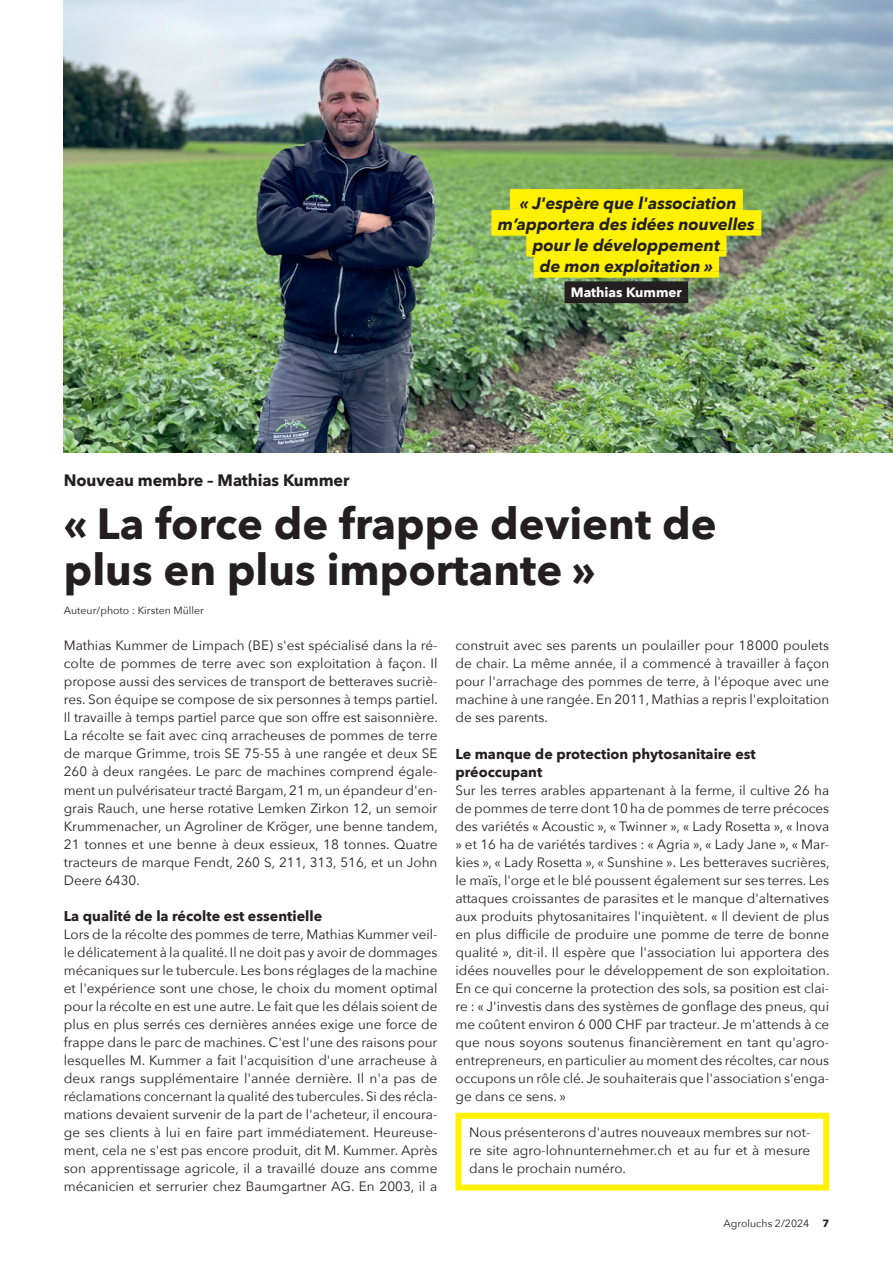
<style>
.page{position:relative;width:893px;height:1263px;background:#fff}
.page>*{position:absolute;margin:0;border:0;box-sizing:border-box;transform-origin:0 0}
.t1{font:700 43.5px/45.8px "Avenir Next";color:#231f20}
.t2{font:italic 700 16.5px/21px "Avenir Next";color:#231f20;text-align:center}
.t3{font:700 16.5px "Avenir Next";letter-spacing:-.005em;color:#231f20}
.t4{font:700 14.25px/18px "Avenir Next";color:#231f20}
.t5{font:13.5px/18px "Avenir Next";color:#231f20;text-align:justify}
.t6{font:700 13.5px "Avenir Next";color:#fff}
.t7{font:10.5px "Avenir Next";color:#231f20}
.t8{font:700 10.5px "Avenir Next";color:#231f20}
</style>
<div class="page">
<img style="left:64px;top:0;width:829px;height:452px">
<div style="left:455px;top:1113px;width:374px;height:77px;border:6px solid #fff101"></div>
<div style="left:510px;top:189px;width:233px;height:20px;background:#fff101"></div>
<div style="left:510px;top:209px;width:233px;height:6px;background:#fff101"></div>
<div style="left:491px;top:210px;width:270px;height:20px;background:#fff101"></div>
<div style="left:491px;top:230px;width:270px;height:6px;background:#fff101"></div>
<div style="left:526px;top:231px;width:200px;height:20px;background:#fff101"></div>
<div style="left:526px;top:251px;width:200px;height:6px;background:#fff101"></div>
<div style="left:534px;top:252px;width:185px;height:20px;background:#fff101"></div>
<div style="left:534px;top:272px;width:185px;height:6px;background:#fff101"></div>
<div style="left:564px;top:281px;width:124px;height:16px;background:#231f20"></div>
<div style="left:564px;top:297px;width:124px;height:6px;background:#231f20"></div>
<p class="t3" style="left:64px;top:466px;width:287px">Nouveau membre – Mathias Kummer</p>
<p class="t2" style="left:498px;top:192px;width:259px">« J'espère que l'association m’apportera des idées nouvelles pour le développement<br>de mon exploitation »</p>
<p class="t6" style="left:571px;top:281px;width:112px">Mathias Kummer</p>
<h1 class="t1" style="left:64px;top:500px;width:654px">« La force de frappe devient de plus en plus importante »</h1>
<p class="t7" style="left:64px;top:602px;width:142px">Auteur/photo : Kirsten Müller</p>
<p class="t5" style="left:64px;top:636px;width:376px">Mathias Kummer de Limpach (BE) s'est spécialisé dans la ré&shy;colte de pommes de terre avec son exploitation à façon. Il propose aussi des services de transport de betteraves sucriè&shy;res. Son équipe se compose de six personnes à temps partiel.<br>Il travaille à temps partiel parce que son offre est saisonnière.<br>La récolte se fait avec cinq arracheuses de pommes de terre de marque Grimme, trois SE 75-55 à une rangée et deux SE 260 à deux rangées. Le parc de machines comprend égale&shy;ment un pulvérisateur tracté Bargam, 21 m, un épandeur d'en&shy;grais Rauch, une herse rotative Lemken Zirkon 12, un semoir Krummenacher, un Agroliner de Kröger, une benne tandem, 21 tonnes et une benne à deux essieux, 18 tonnes. Quatre tracteurs de marque Fendt, 260 S, 211, 313, 516, et un John Deere 6430.</p>
<p class="t4" style="left:64px;top:906px;width:260px">La qualité de la récolte est essentielle</p>
<p class="t5" style="left:64px;top:924px;width:375px">Lors de la récolte des pommes de terre, Mathias Kummer veil&shy;le délicatement à la qualité. Il ne doit pas y avoir de dommages mécaniques sur le tubercule. Les bons réglages de la machine et l'expérience sont une chose, le choix du moment optimal pour la récolte en est une autre. Le fait que les délais soient de plus en plus serrés ces dernières années exige une force de frappe dans le parc de machines. C'est l'une des raisons pour lesquelles M. Kummer a fait l'acquisition d'une arracheuse à deux rangs supplémentaire l'année dernière. Il n'a pas de réclamations concernant la qualité des tubercules. Si des récla&shy;mations devaient survenir de la part de l'acheteur, il encoura&shy;ge ses clients à lui en faire part immédiatement. Heureuse&shy;ment, cela ne s'est pas encore produit, dit M. Kummer. Après son apprentissage agricole, il a travaillé douze ans comme mécanicien et serrurier chez Baumgartner AG. En 2003, il a</p>
<p class="t5" style="left:455px;top:636px;width:375px">construit avec ses parents un poulailler pour 18000 poulets de chair. La même année, il a commencé à travailler à façon pour l'arrachage des pommes de terre, à l'époque avec une machine à une rangée. En 2011, Mathias a repris l'exploitation de ses parents.</p>
<p class="t4" style="left:455px;top:744px;width:302px">Le manque de protection phytosanitaire est préoccupant</p>
<p class="t5" style="left:455px;top:780px;width:376px">Sur les terres arables appartenant à la ferme, il cultive 26 ha de pommes de terre dont 10 ha de pommes de terre précoces des variétés « Acoustic », « Twinner », « Lady Rosetta », « Inova » et 16 ha de variétés tardives : « Agria », « Lady Jane », « Mar&shy;kies », « Lady Rosetta », « Sunshine ». Les betteraves sucrières, le maïs, l'orge et le blé poussent également sur ses terres. Les attaques croissantes de parasites et le manque d'alternatives aux produits phytosanitaires l'inquiètent. « Il devient de plus en plus difficile de produire une pomme de terre de bonne qualité », dit-il. Il espère que l'association lui apportera des idées nouvelles pour le développement de son exploitation.<br>En ce qui concerne la protection des sols, sa position est clai&shy;re : « J'investis dans des systèmes de gonflage des pneus, qui me coûtent environ 6 000 CHF par tracteur. Je m'attends à ce que nous soyons soutenus financièrement en tant qu'agro&shy;entrepreneurs, en particulier au moment des récoltes, car nous occupons un rôle clé. Je souhaiterais que l'association s'enga&shy;ge dans ce sens. »</p>
<p class="t5" style="left:469px;top:1122px;width:343px">Nous présenterons d'autres nouveaux membres sur not&shy;re site agro-lohnunternehmer.ch et au fur et à mesure dans le prochain numéro.</p>
<p class="t7" style="left:723px;top:1214px;width:87px">Agroluchs 2/2024</p>
<p class="t8" style="left:822px;top:1214px;width:8px">7</p>
</div>
